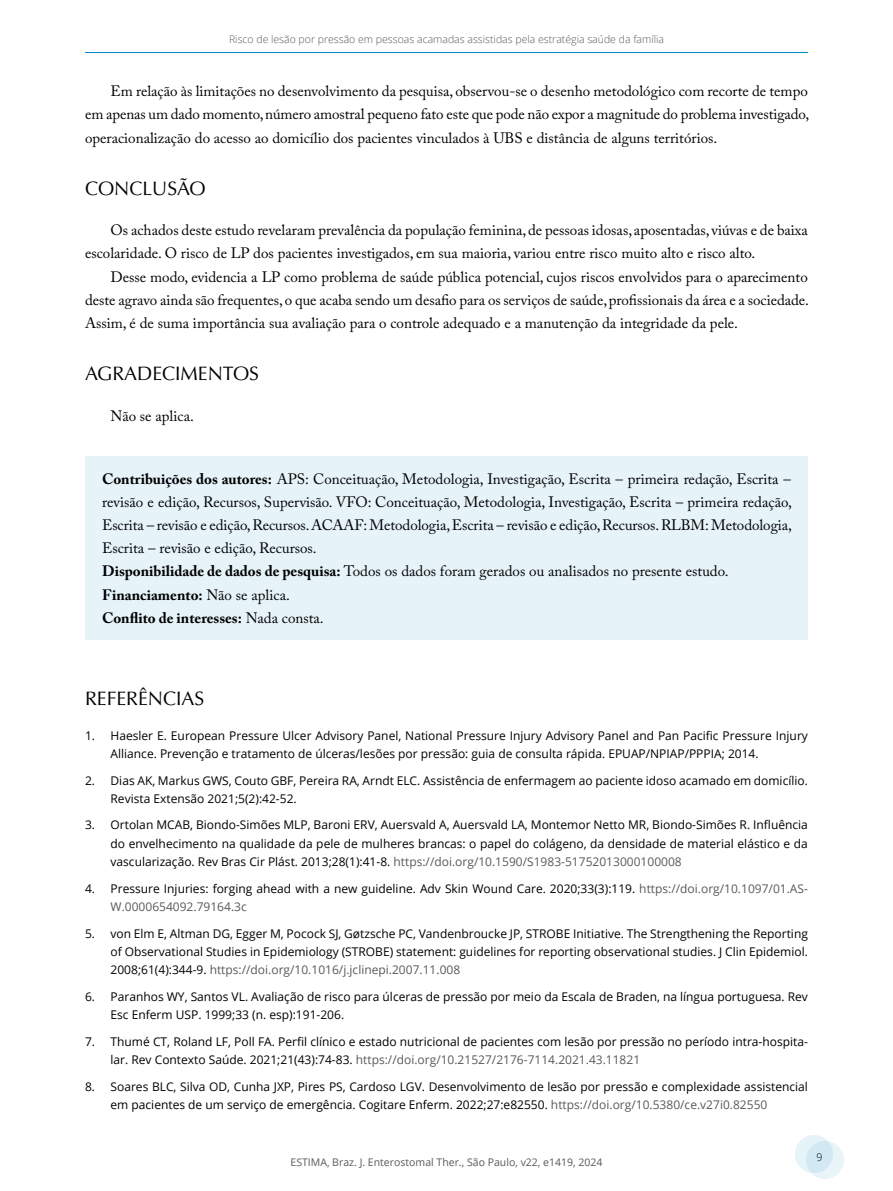
<style>
.page{position:relative;width:893px;height:1191px;background:#fff}
.page>*{position:absolute;margin:0;border:0;box-sizing:border-box;transform-origin:0 0}
.t1{font:19.5px "Optima LT Std";color:#000}
.t2{font:15px/23.1px "Adobe Caslon Pro";color:#000;text-align:justify}
.t3{font:12px/18.1px "Open Sans";color:#000}
.t4{font:300 10.5px "Open Sans";color:#58595b}
.t5{font:10.5px "Open Sans";color:#58595b}
.t6{font:300 10.5px "Open Sans";color:#000}
.s1{font-weight:700}
.s2{color:#58595b}
</style>
<div class="page">
<div style="left:806px;top:1140px;width:38px;height:39px;background:#e9f4f9;border-radius:50%"></div>
<svg style="left:795px;top:1134px;width:38px;height:39px"></svg>
<hr style="left:85px;top:52px;width:723px;height:1px;background:#0087c4">
<div style="left:85px;top:456px;width:723px;height:183px;background:#e6f3f9"></div>
<p class="t4" style="left:229px;top:32px;width:436px">Risco de lesão por pressão em pessoas acamadas assistidas pela estratégia saúde da família</p>
<p class="t2" style="left:85px;top:79px;width:726px;text-indent:26px">Em relação às limitações no desenvolvimento da pesquisa, observou-se o desenho metodológico com recorte de tempo em apenas um dado momento, número amostral pequeno fato este que pode não expor a magnitude do problema investigado, operacionalização do acesso ao domicílio dos pacientes vinculados à UBS e distância de alguns territórios.</p>
<h1 class="t1" style="left:85px;top:177px;width:122px">CONCLUSÃO</h1>
<p class="t2" style="left:85px;top:218px;width:724px;text-indent:26px">Os achados deste estudo revelaram prevalência da população feminina, de pessoas idosas, aposentadas, viúvas e de baixa escolaridade. O risco de LP dos pacientes investigados, em sua maioria, variou entre risco muito alto e risco alto.</p>
<p class="t2" style="left:85px;top:265px;width:725px;text-indent:26px">Desse modo, evidencia a LP como problema de saúde pública potencial, cujos riscos envolvidos para o aparecimento deste agravo ainda são frequentes, o que acaba sendo um desafio para os serviços de saúde, profissionais da área e a sociedade.<br>Assim, é de suma importância sua avaliação para o controle adequado e a manutenção da integridade da pele.</p>
<h1 class="t1" style="left:85px;top:362px;width:175px">AGRADECIMENTOS</h1>
<p class="t2" style="left:111px;top:404px;width:85px">Não se aplica.</p>
<p class="t2" style="left:102px;top:467px;width:691px;text-align:left"><span class="s1">Contribuições dos autores:</span> APS: Conceituação, Metodologia, Investigação, Escrita – primeira redação, Escrita – revisão e edição, Recursos, Supervisão. VFO: Conceituação, Metodologia, Investigação, Escrita – primeira redação, Escrita – revisão e edição, Recursos. ACAAF: Metodologia, Escrita – revisão e edição, Recursos. RLBM: Metodologia, Escrita – revisão e edição, Recursos.<br><span class="s1">Disponibilidade de dados de pesquisa:</span> Todos os dados foram gerados ou analisados no presente estudo.<br><span class="s1">Financiamento:</span> Não se aplica.<br><span class="s1">Conflito de interesses:</span> Nada consta.</p>
<h1 class="t1" style="left:85px;top:686px;width:121px">REFERÊNCIAS</h1>
<p class="t3" style="left:111px;top:726px;width:699px;text-indent:-26px">1. Haesler E. European Pressure Ulcer Advisory Panel, National Pressure Injury Advisory Panel and Pan Pacific Pressure Injury<br>Alliance. Prevenção e tratamento de úlceras/lesões por pressão: guia de consulta rápida. EPUAP/NPIAP/PPPIA; 2014.</p>
<p class="t3" style="left:111px;top:771px;width:699px;text-indent:-26px">2. Dias AK, Markus GWS, Couto GBF, Pereira RA, Arndt ELC. Assistência de enfermagem ao paciente idoso acamado em domicílio.<br>Revista Extensão 2021;5(2):42-52.</p>
<p class="t3" style="left:111px;top:815px;width:699px;text-align:justify;text-indent:-26px">3. Ortolan MCAB, Biondo-Simões MLP, Baroni ERV, Auersvald A, Auersvald LA, Montemor Netto MR, Biondo-Simões R. Influência do envelhecimento na qualidade da pele de mulheres brancas: o papel do colágeno, da densidade de material elástico e da vascularização. Rev Bras Cir Plást. 2013;28(1):41-8. <span class="s2">https://doi.org/10.1590/S1983-51752013000100008</span></p>
<p class="t3" style="left:111px;top:879px;width:699px;text-indent:-26px">4. Pressure Injuries: forging ahead with a new guideline. Adv Skin Wound Care. 2020;33(3):119. <span class="s2">https://doi.org/10.1097/01.AS-<br>W.0000654092.79164.3c</span></p>
<p class="t3" style="left:111px;top:924px;width:699px;text-align:justify;text-indent:-26px">5. von Elm E, Altman DG, Egger M, Pocock SJ, Gøtzsche PC, Vandenbroucke JP, STROBE Initiative. The Strengthening the Reporting of Observational Studies in Epidemiology (STROBE) statement: guidelines for reporting observational studies. J Clin Epidemiol.<br>2008;61(4):344-9. <span class="s2">https://doi.org/10.1016/j.jclinepi.2007.11.008</span></p>
<p class="t3" style="left:111px;top:987px;width:699px;text-indent:-26px">6. Paranhos WY, Santos VL. Avaliação de risco para úlceras de pressão por meio da Escala de Braden, na língua portuguesa. Rev<br>Esc Enferm USP. 1999;33 (n. esp):191-206.</p>
<p class="t3" style="left:111px;top:1031px;width:699px;text-indent:-26px">7. Thumé CT, Roland LF, Poll FA. Perfil clínico e estado nutricional de pacientes com lesão por pressão no período intra-hospita&shy;lar. Rev Contexto Saúde. 2021;21(43):74-83. <span class="s2">https://doi.org/10.21527/2176-7114.2021.43.11821</span></p>
<p class="t3" style="left:111px;top:1076px;width:699px;text-indent:-26px">8. Soares BLC, Silva OD, Cunha JXP, Pires PS, Cardoso LGV. Desenvolvimento de lesão por pressão e complexidade assistencial em pacientes de um serviço de emergência. Cogitare Enferm. 2022;27:e82550. <span class="s2">https://doi.org/10.5380/ce.v27i0.82550</span></p>
<p class="t5" style="left:291px;top:1154px;width:313px">ESTIMA, Braz. J. Enterostomal Ther., São Paulo, v22, e1419, 2024</p>
<p class="t6" style="left:816px;top:1149px;width:7px">9</p>
</div>
